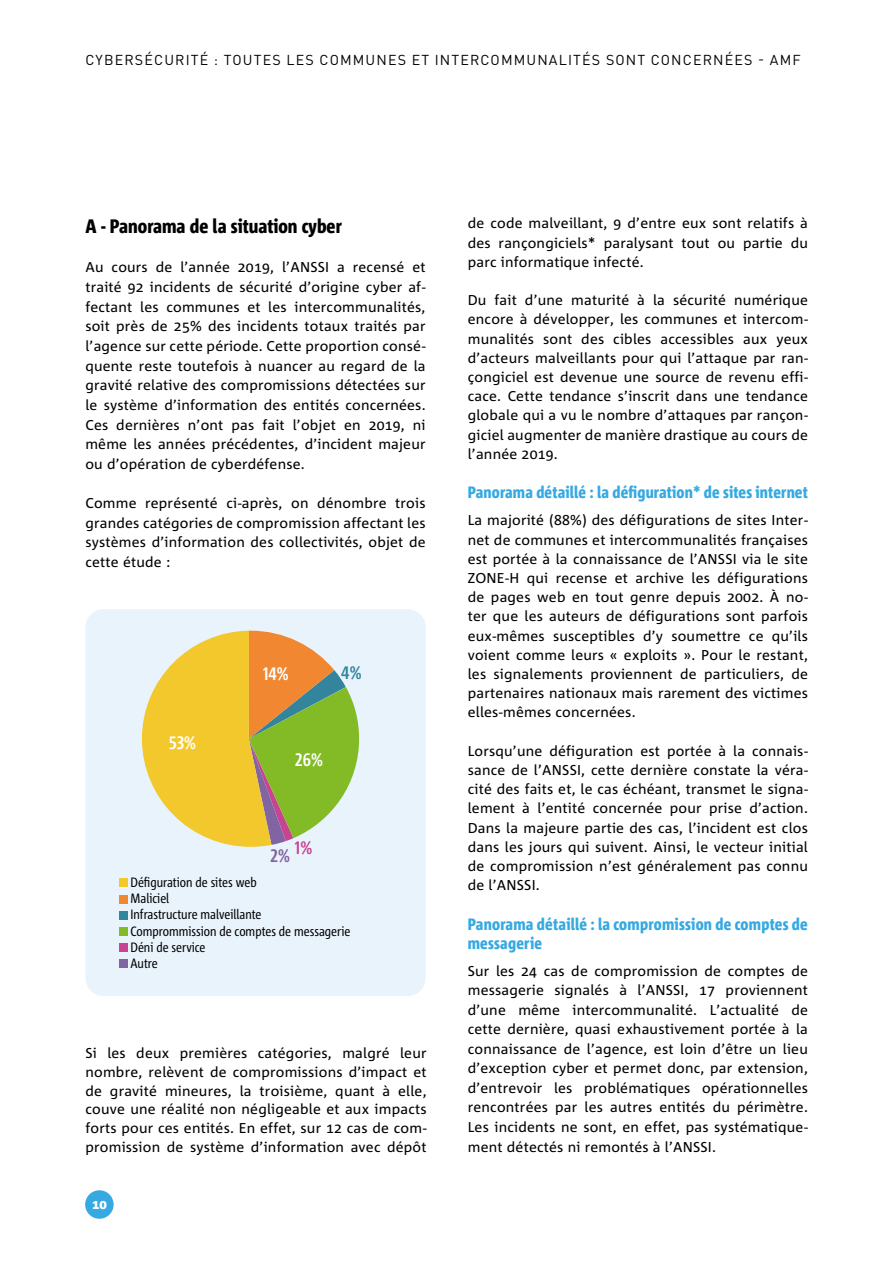
<style>
.page{position:relative;width:893px;height:1263px;background:#fff}
.page>*{position:absolute;margin:0;border:0;box-sizing:border-box;transform-origin:0 0}
.t1{font:800 19.5px "Corpid Cd LF";color:#000}
.t2{font:700 18px "Corpid Cd LF";color:#fff}
.t3{font:700 18px "Corpid Cd LF";color:#8164a2}
.t4{font:700 18px "Corpid Cd LF";color:#31869d}
.t5{font:800 16.5px/18.8px "Corpid Cd LF";letter-spacing:.01em;color:#36a9e1}
.t6{font:14.25px/19.2px "Corpid";letter-spacing:.015em;color:#000;text-align:justify}
.t7{font:14.25px "DIN Pro";letter-spacing:.08em;color:#000}
.t8{font:13.5px/16.2px "Corpid Cd LF";color:#000}
</style>
<div class="page">
<div style="left:85px;top:1190px;width:29px;height:29px;background:#36a9e1;border-radius:50%"></div>
<div style="left:85px;top:609px;width:341px;height:387px;background:#e9f3fc;border-radius:18px"></div>
<div style="left:119px;top:879px;width:9px;height:8px;background:#f2c82b"></div>
<div style="left:119px;top:895px;width:9px;height:8px;background:#f1872f"></div>
<div style="left:119px;top:911px;width:9px;height:8px;background:#31869d"></div>
<div style="left:119px;top:927px;width:9px;height:8px;background:#83bb26"></div>
<div style="left:119px;top:944px;width:9px;height:8px;background:#ca4492"></div>
<div style="left:119px;top:960px;width:9px;height:8px;background:#8164a2"></div>
<svg style="left:142px;top:631px;width:217px;height:216px"></svg>
<p class="t7" style="left:86px;top:49px;width:717px">CYBERSÉCURITÉ : TOUTES LES COMMUNES ET INTERCOMMUNALITÉS SONT CONCERNÉES - AMF</p>
<h1 class="t1" style="left:85px;top:216px;width:258px">A - Panorama de la situation cyber</h1>
<p class="t6" style="left:85px;top:258px;width:342px;line-height:19.6px">Au cours de l’année 2019, l’ANSSI a recensé et traité 92 incidents de sécurité d’origine cyber af&shy;fectant les communes et les intercommunalités, soit près de 25% des incidents totaux traités par l’agence sur cette période. Cette proportion consé&shy;quente reste toutefois à nuancer au regard de la gravité relative des compromissions détectées sur le système d’information des entités concernées.<br>Ces dernières n’ont pas fait l’objet en 2019, ni même les années précédentes, d’incident majeur ou d’opération de cyberdéfense.</p>
<p class="t6" style="left:85px;top:493px;width:342px;line-height:19.6px">Comme représenté ci-après, on dénombre trois grandes catégories de compromission affectant les systèmes d’information des collectivités, objet de cette étude :</p>
<p class="t2" style="left:169px;top:733px;width:29px">53%</p>
<p class="t2" style="left:263px;top:664px;width:27px">14%</p>
<p class="t4" style="left:341px;top:663px;width:22px">4%</p>
<p class="t2" style="left:295px;top:750px;width:29px">26%</p>
<p class="t3" style="left:271px;top:845px;width:43px">2% <sup>1%</sup></p>
<p class="t8" style="left:130px;top:874px;width:222px">Défiguration de sites web<br>Maliciel<br>Infrastructure malveillante<br>Comprommission de comptes de messagerie<br>Déni de service<br>Autre</p>
<p class="t6" style="left:85px;top:1044px;width:343px;line-height:18.8px">Si les deux premières catégories, malgré leur nombre, relèvent de compromissions d’impact et de gravité mineures, la troisième, quant à elle, couve une réalité non négligeable et aux impacts forts pour ces entités. En effet, sur 12 cas de com&shy;promission de système d’information avec dépôt</p>
<p class="t6" style="left:468px;top:214px;width:342px">de code malveillant, 9 d’entre eux sont relatifs à des rançongiciels* paralysant tout ou partie du parc informatique infecté.</p>
<p class="t6" style="left:468px;top:291px;width:342px">Du fait d’une maturité à la sécurité numérique encore à développer, les communes et intercom&shy;munalités sont des cibles accessibles aux yeux d’acteurs malveillants pour qui l’attaque par ran&shy;çongiciel est devenue une source de revenu effi&shy;cace. Cette tendance s’inscrit dans une tendance globale qui a vu le nombre d’attaques par rançon&shy;giciel augmenter de manière drastique au cours de l’année 2019.</p>
<p class="t5" style="left:468px;top:483px;width:342px">Panorama détaillé : la défiguration* de sites internet</p>
<p class="t6" style="left:468px;top:511px;width:342px">La majorité (88%) des défigurations de sites Inter&shy;net de communes et intercommunalités françaises est portée à la connaissance de l’ANSSI via le site ZONE-H qui recense et archive les défigurations de pages web en tout genre depuis 2002. À no&shy;ter que les auteurs de défigurations sont parfois eux-mêmes susceptibles d’y soumettre ce qu’ils voient comme leurs « exploits ». Pour le restant, les signalements proviennent de particuliers, de partenaires nationaux mais rarement des victimes elles-mêmes concernées.</p>
<p class="t6" style="left:468px;top:741px;width:342px">Lorsqu’une défiguration est portée à la connais&shy;sance de l’ANSSI, cette dernière constate la véra&shy;cité des faits et, le cas échéant, transmet le signa&shy;lement à l’entité concernée pour prise d’action.<br>Dans la majeure partie des cas, l’incident est clos dans les jours qui suivent. Ainsi, le vecteur initial de compromission n’est généralement pas connu de l’ANSSI.</p>
<p class="t5" style="left:468px;top:915px;width:342px">Panorama détaillé : la compromission de comptes de messagerie</p>
<p class="t6" style="left:468px;top:961px;width:342px;line-height:19.6px">Sur les 24 cas de compromission de comptes de messagerie signalés à l’ANSSI, 17 proviennent d’une même intercommunalité. L’actualité de cette dernière, quasi exhaustivement portée à la connaissance de l’agence, est loin d’être un lieu d’exception cyber et permet donc, par extension, d’entrevoir les problématiques opérationnelles rencontrées par les autres entités du périmètre.<br>Les incidents ne sont, en effet, pas systématique&shy;ment détectés ni remontés à l’ANSSI.</p>
</div>
